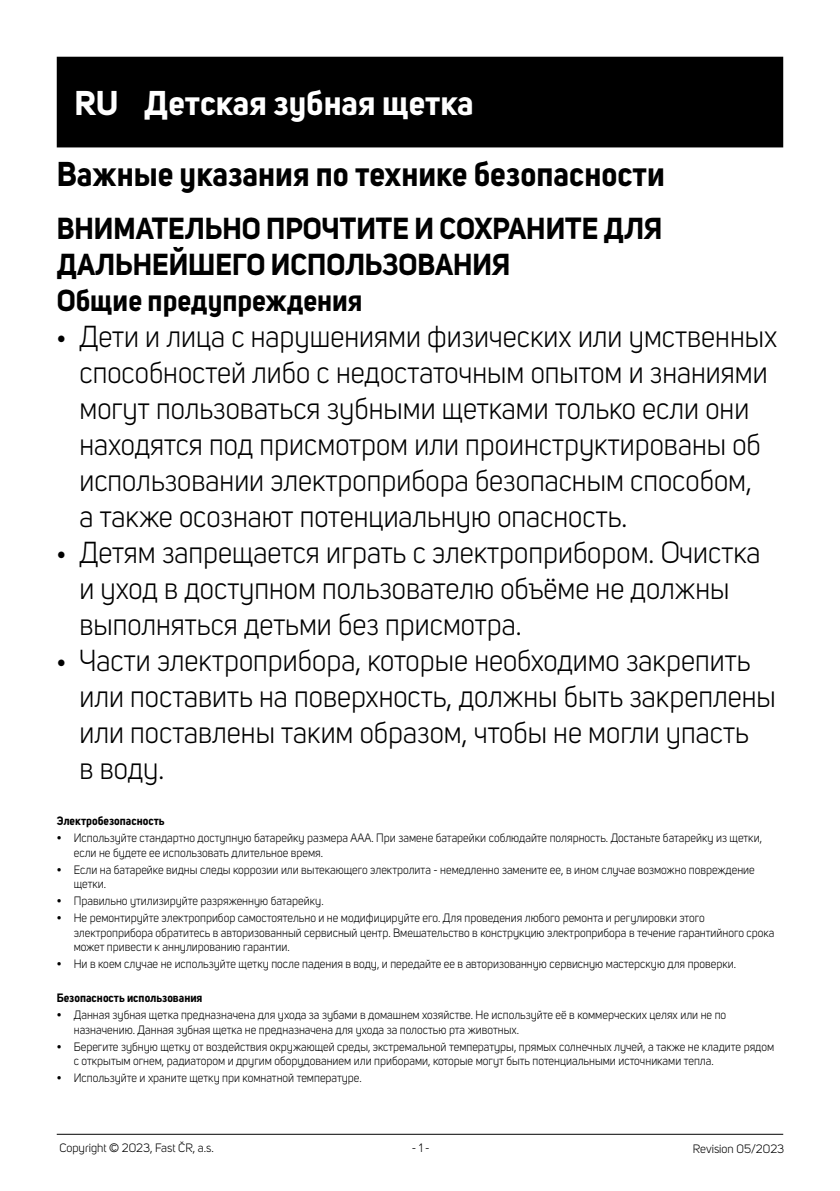
<style>
.page{position:relative;width:840px;height:1191px;background:#fff}
.page>*{position:absolute;margin:0;border:0;box-sizing:border-box;transform-origin:0 0}
.t1{font:700 34px "Uni Sans";color:#000;scale:.95 1}
.t2{font:700 34px "Uni Sans";color:#fff}
.t3{font:30px/36px "Uni Sans";color:#000;scale:.95 1}
.t4{font:700 30px/36px "Uni Sans";color:#000;scale:.95 1}
.t5{font:12px/14.2px "Uni Sans";color:#000;scale:.95 1}
.t6{font:12px "Uni Sans";color:#000}
.t7{font:700 12px "Uni Sans";color:#000;scale:.95 1}
.s1{font-size:23px}
</style>
<div class="page">
<hr style="left:57px;top:1133px;width:725px;height:1px;background:#000">
<div style="left:57px;top:57px;width:725px;height:90px;background:#000"></div>
<h1 class="t2" style="left:74px;top:82px;width:400px">RU Детская зубная щетка</h1>
<h1 class="t1" style="left:57px;top:153px;width:641px">Важные указания по технике безопасности</h1>
<h2 class="t4" style="left:57px;top:210px;width:638px">ВНИМАТЕЛЬНО ПРОЧТИТЕ И СОХРАНИТЕ ДЛЯ<br>ДАЛЬНЕЙШЕГО ИСПОЛЬЗОВАНИЯ<br>Общие предупреждения</h2>
<p class="t3" style="left:79px;top:319px;width:735px;text-indent:-23px"><span class="s1">•</span> Дети и лица с нарушениями физических или умственных способностей либо с недостаточным опытом и знаниями могут пользоваться зубными щетками только если они находятся под присмотром или проинструктированы об использовании электроприбора безопасным способом,<br>а также осознают потенциальную опасность.</p>
<h2 class="t3" style="left:79px;top:535px;width:718px;text-indent:-23px"><span class="s1">•</span> Детям запрещается играть с электроприбором. Очистка и уход в доступном пользователю объёме не должны выполняться детьми без присмотра.</h2>
<h2 class="t3" style="left:79px;top:643px;width:734px;text-indent:-23px"><span class="s1">•</span> Части электроприбора, которые необходимо закрепить или поставить на поверхность, должны быть закреплены или поставлены таким образом, чтобы не могли упасть<br>в воду.</h2>
<p class="t7" style="left:57px;top:813px;width:115px">Электробезопасность</p>
<p class="t5" style="left:74px;top:831px;width:725px;text-indent:-17px">• Используйте стандартно доступную батарейку размера ААА. При замене батарейки соблюдайте полярность. Достаньте батарейку из щетки, если не будете ее использовать длительное время.</p>
<p class="t5" style="left:74px;top:862px;width:718px;text-indent:-17px">• Если на батарейке видны следы коррозии или вытекающего электролита - немедленно замените ее, в ином случае возможно повреждение щетки.</p>
<p class="t5" style="left:57px;top:894px;width:282px">• Правильно утилизируйте разряженную батарейку.</p>
<p class="t5" style="left:74px;top:911px;width:738px;text-indent:-17px">• Не ремонтируйте электроприбор самостоятельно и не модифицируйте его. Для проведения любого ремонта и регулировки этого электроприбора обратитесь в авторизованный сервисный центр. Вмешательство в конструкцию электроприбора в течение гарантийного срока может привести к аннулированию гарантии.</p>
<p class="t5" style="left:57px;top:956px;width:716px">• Ни в коем случае не используйте щетку после падения в воду, и передайте ее в авторизованную сервисную мастерскую для проверки.</p>
<p class="t7" style="left:57px;top:990px;width:155px">Безопасность использования</p>
<p class="t5" style="left:74px;top:1008px;width:688px;text-indent:-17px">• Данная зубная щетка предназначена для ухода за зубами в домашнем хозяйстве. Не используйте её в коммерческих целях или не по назначению. Данная зубная щетка не предназначена для ухода за полостью рта животных.</p>
<p class="t5" style="left:74px;top:1039px;width:738px;text-indent:-17px">• Берегите зубную щетку от воздействия окружающей среды, экстремальной температуры, прямых солнечных лучей, а также не кладите рядом с открытым огнем, радиатором и другим оборудованием или приборами, которые могут быть потенциальными источниками тепла.</p>
<p class="t5" style="left:57px;top:1071px;width:322px">• Используйте и храните щетку при комнатной температуре.</p>
<p class="t6" style="left:59px;top:1141px;width:156px">Copyright © 2023, Fast ČR, a.s.</p>
<p class="t6" style="left:411px;top:1141px;width:19px">- 1 -</p>
<p class="t6" style="left:692px;top:1141px;width:93px">Revision 05/2023</p>
</div>
